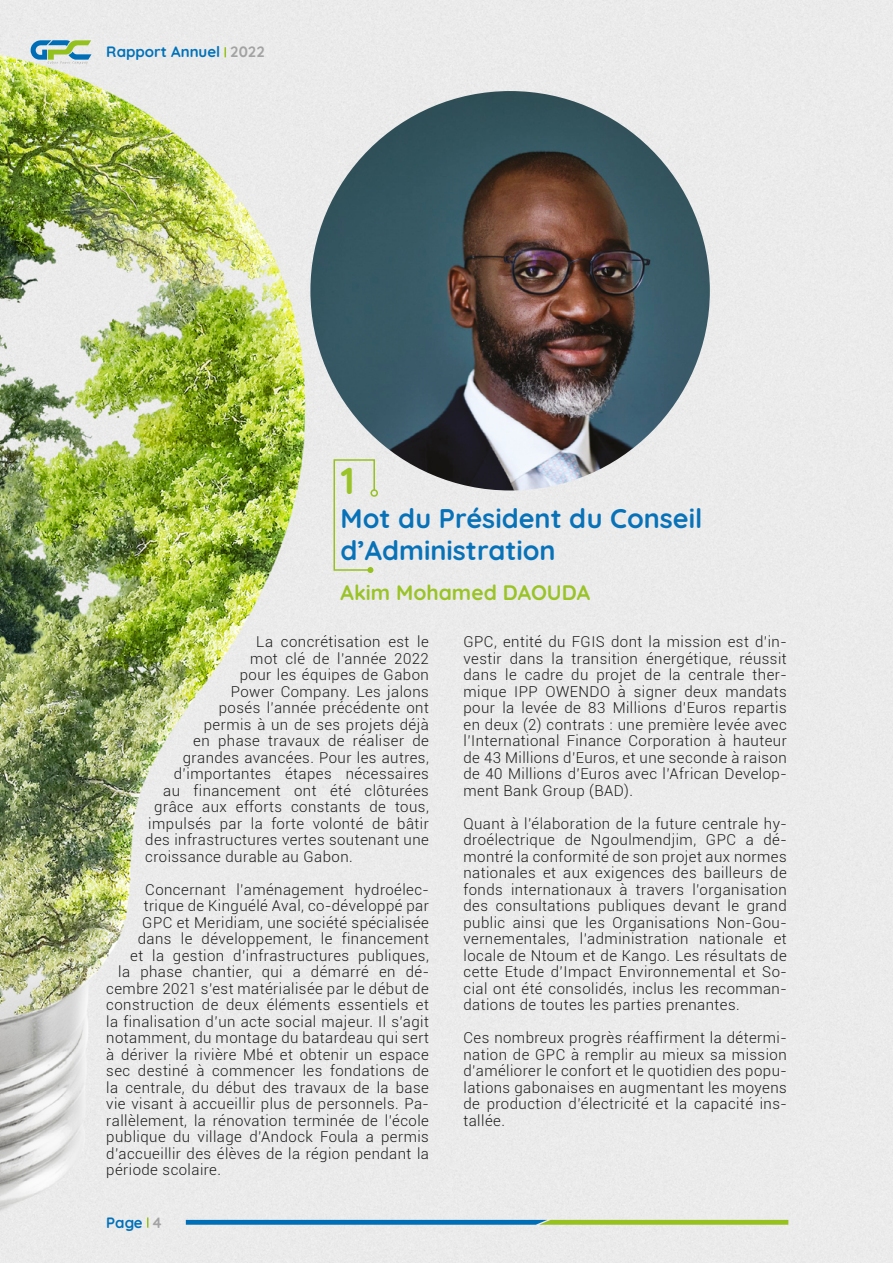
<style>
.page{position:relative;width:893px;height:1263px;background:#fff}
.page>*{position:absolute;margin:0;border:0;box-sizing:border-box;transform-origin:0 0}
.t1{font:700 37.5px "Quicksand";color:#99c326}
.t2{font:700 27px/32.4px "Quicksand";color:#0872b9}
.t3{font:700 21px "Quicksand";color:#99c326}
.t4{font:300 15px/16.5px "Roboto";letter-spacing:.03em;color:#1b1b1a;text-align:justify}
.t5{font:700 15px "Quicksand";color:#0071b9}
.s1{color:#a3a3a3}
</style>
<div class="page">
<img style="left:0;top:0;width:893px;height:1263px">
<div style="left:370px;top:489px;width:8px;height:8px;border:2px solid #96c11f;border-radius:50%"></div>
<svg style="left:333px;top:458px;width:43px;height:115px;background:#e4e7db"></svg>
<img style="left:310px;top:91px;width:400px;height:399px;border-radius:200px">
<svg style="left:224px;top:47px;width:2px;height:10px"></svg>
<svg style="left:147px;top:1217px;width:2px;height:11px"></svg>
<svg style="left:31px;top:40px;width:60px;height:24px"></svg>
<svg style="left:186px;top:1220px;width:602px;height:5px;background:#47957f"></svg>
<p class="t5" style="left:106px;top:40px;width:160px">Rapport Annuel <span class="s1">2022</span></p>
<h1 class="t1" style="left:341px;top:451px;width:16px">1</h1>
<h2 class="t2" style="left:341px;top:499px;width:363px">Mot du Président du Conseil d’Administration</h2>
<h3 class="t3" style="left:341px;top:576px;width:251px">Akim Mohamed DAOUDA</h3>
<p class="t4" style="left:256px;top:633px;width:174px">La concrétisation est le</p>
<p class="t4" style="left:250px;top:650px;width:180px">mot clé de l’année 2022</p>
<p class="t4" style="left:240px;top:666px;width:191px">pour les équipes de Gabon</p>
<p class="t4" style="left:231px;top:683px;width:200px">Power Company. Les jalons</p>
<p class="t4" style="left:219px;top:699px;width:212px">posés l’année précédente ont</p>
<p class="t4" style="left:204px;top:716px;width:227px">permis à un de ses projets déjà</p>
<p class="t4" style="left:193px;top:732px;width:237px">en phase travaux de réaliser de</p>
<p class="t4" style="left:183px;top:749px;width:248px">grandes avancées. Pour les autres,</p>
<p class="t4" style="left:174px;top:765px;width:257px">d’importantes étapes nécessaires</p>
<p class="t4" style="left:163px;top:782px;width:267px">au financement ont été clôturées</p>
<p class="t4" style="left:154px;top:798px;width:276px">grâce aux efforts constants de tous,</p>
<p class="t4" style="left:148px;top:815px;width:282px">impulsés par la forte volonté de bâtir</p>
<p class="t4" style="left:145px;top:831px;width:285px">des infrastructures vertes soutenant une</p>
<p class="t4" style="left:145px;top:848px;width:209px">croissance durable au Gabon.</p>
<p class="t4" style="left:145px;top:881px;width:285px">Concernant l’aménagement hydroélec-</p>
<p class="t4" style="left:144px;top:897px;width:287px">trique de Kinguélé Aval, co-développé par</p>
<p class="t4" style="left:142px;top:914px;width:288px">GPC et Meridiam, une société spécialisée</p>
<p class="t4" style="left:138px;top:930px;width:293px">dans le développement, le financement</p>
<p class="t4" style="left:130px;top:947px;width:300px">et la gestion d’infrastructures publiques,</p>
<p class="t4" style="left:118px;top:963px;width:312px">la phase chantier, qui a démarré en dé-</p>
<p class="t4" style="left:106px;top:980px;width:324px">cembre 2021 s’est matérialisée par le début de</p>
<p class="t4" style="left:106px;top:996px;width:324px">construction de deux éléments essentiels et</p>
<p class="t4" style="left:106px;top:1013px;width:324px">la finalisation d’un acte social majeur. Il s’agit</p>
<p class="t4" style="left:106px;top:1029px;width:324px">notamment, du montage du batardeau qui sert</p>
<p class="t4" style="left:106px;top:1046px;width:324px">à dériver la rivière Mbé et obtenir un espace</p>
<p class="t4" style="left:106px;top:1062px;width:324px">sec destiné à commencer les fondations de</p>
<p class="t4" style="left:106px;top:1079px;width:324px">la centrale, du début des travaux de la base</p>
<p class="t4" style="left:106px;top:1095px;width:324px">vie visant à accueillir plus de personnels. Pa-</p>
<p class="t4" style="left:106px;top:1112px;width:324px">rallèlement, la rénovation terminée de l’école</p>
<p class="t4" style="left:106px;top:1128px;width:324px">publique du village d’Andock Foula a permis</p>
<p class="t4" style="left:106px;top:1145px;width:324px">d’accueillir des élèves de la région pendant la</p>
<p class="t4" style="left:106px;top:1161px;width:116px">période scolaire.</p>
<p class="t5" style="left:106px;top:1211px;width:57px">Page <span class="s1">4</span></p>
<p class="t4" style="left:463px;top:633px;width:325px">GPC, entité du FGIS dont la mission est d’in&shy;vestir dans la transition énergétique, réussit dans le cadre du projet de la centrale ther&shy;mique IPP OWENDO à signer deux mandats pour la levée de 83 Millions d’Euros repartis en deux (2) contrats : une première levée avec l’International Finance Corporation à hauteur de 43 Millions d’Euros, et une seconde à raison de 40 Millions d’Euros avec l’African Develop&shy;ment Bank Group (BAD).</p>
<p class="t4" style="left:463px;top:815px;width:325px">Quant à l’élaboration de la future centrale hy&shy;droélectrique de Ngoulmendjim, GPC a dé&shy;montré la conformité de son projet aux normes nationales et aux exigences des bailleurs de fonds internationaux à travers l’organisation des consultations publiques devant le grand public ainsi que les Organisations Non-Gou&shy;vernementales, l’administration nationale et locale de Ntoum et de Kango. Les résultats de cette Etude d’Impact Environnemental et So&shy;cial ont été consolidés, inclus les recomman&shy;dations de toutes les parties prenantes.</p>
<p class="t4" style="left:463px;top:1029px;width:325px">Ces nombreux progrès réaffirment la détermi&shy;nation de GPC à remplir au mieux sa mission d’améliorer le confort et le quotidien des popu&shy;lations gabonaises en augmentant les moyens de production d’électricité et la capacité ins&shy;tallée.</p>
</div>
